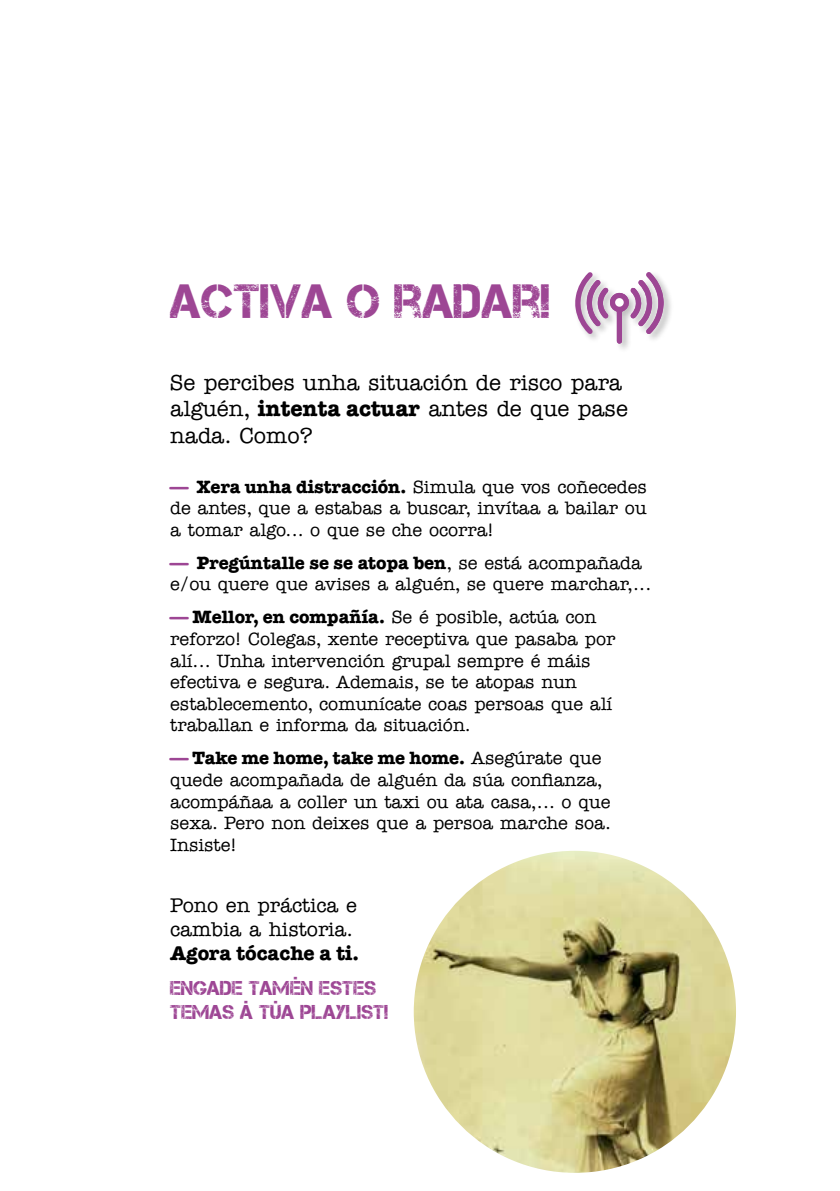
<style>
.page{position:relative;width:840px;height:1191px;background:#fff}
.page>*{position:absolute;margin:0;border:0;box-sizing:border-box;transform-origin:0 0}
.t1{font:48px "Captureit";color:#9d4694}
.t2{font:500 22px/26.4px "American Typewriter Std";color:#000}
.t3{font:20px/24px "Captureit";color:#9d4694}
.t4{font:500 20px/24px "American Typewriter Std";color:#000}
.t5{font:700 20px "American Typewriter Std";color:#000}
.t6{font:500 18px/21.6px "American Typewriter Std";color:#000}
.s1{font-weight:700}
.s2{font-weight:700;color:#9d4694}
</style>
<div class="page">
<div style="left:572px;top:270px;width:101px;height:83px;background:#000;opacity:.25"></div>
<svg style="left:575px;top:272px;width:88px;height:72px"></svg>
<svg style="left:614px;top:298px;width:9px;height:9px"></svg>
<img style="left:413px;top:850px;width:322px;height:322px;border-radius:161px">
<h1 class="t1" style="left:170px;top:274px;width:381px">ACTIVA O RADAR!</h1>
<p class="t2" style="left:170px;top:369px;width:459px">Se percibes unha situación de risco para alguén, <span class="s1">intenta actuar</span> antes de que pase nada. Como?</p>
<p class="t6" style="left:170px;top:476px;width:478px;text-align:justify"><span class="s2">—</span> <span class="s1">Xera unha distracción.</span> Simula que vos coñecedes de antes, que a estabas a buscar, invítaa a bailar ou a tomar algo... o que se che ocorra!</p>
<p class="t6" style="left:170px;top:552px;width:482px"><span class="s2">—</span> <span class="s1">Pregúntalle se se atopa ben</span>, se está acompañada e/ou quere que avises a alguén, se quere marchar,...</p>
<p class="t6" style="left:170px;top:607px;width:446px"><span class="s2">—</span> <span class="s1">Mellor, en compañía.</span> Se é posible, actúa con reforzo! Colegas, xente receptiva que pasaba por alí... Unha intervención grupal sempre é máis efectiva e segura. Ademais, se te atopas nun establecemento, comunícate coas persoas que alí traballan e informa da situación.</p>
<p class="t6" style="left:170px;top:748px;width:442px"><span class="s2">—</span> <span class="s1">Take me home, take me home.</span> Asegúrate que quede acompañada de alguén da súa confianza, acompáñaa a coller un taxi ou ata casa,... o que sexa. Pero non deixes que a persoa marche soa.<br>Insiste!</p>
<p class="t4" style="left:170px;top:893px;width:188px">Pono en práctica e cambia a historia.</p>
<p class="t5" style="left:170px;top:941px;width:190px">Agora tócache a ti.</p>
<p class="t3" style="left:170px;top:976px;width:219px">ENGADE TAMÉN ESTES<br>TEMAS Á TÚA PLAYLIST!</p>
</div>
